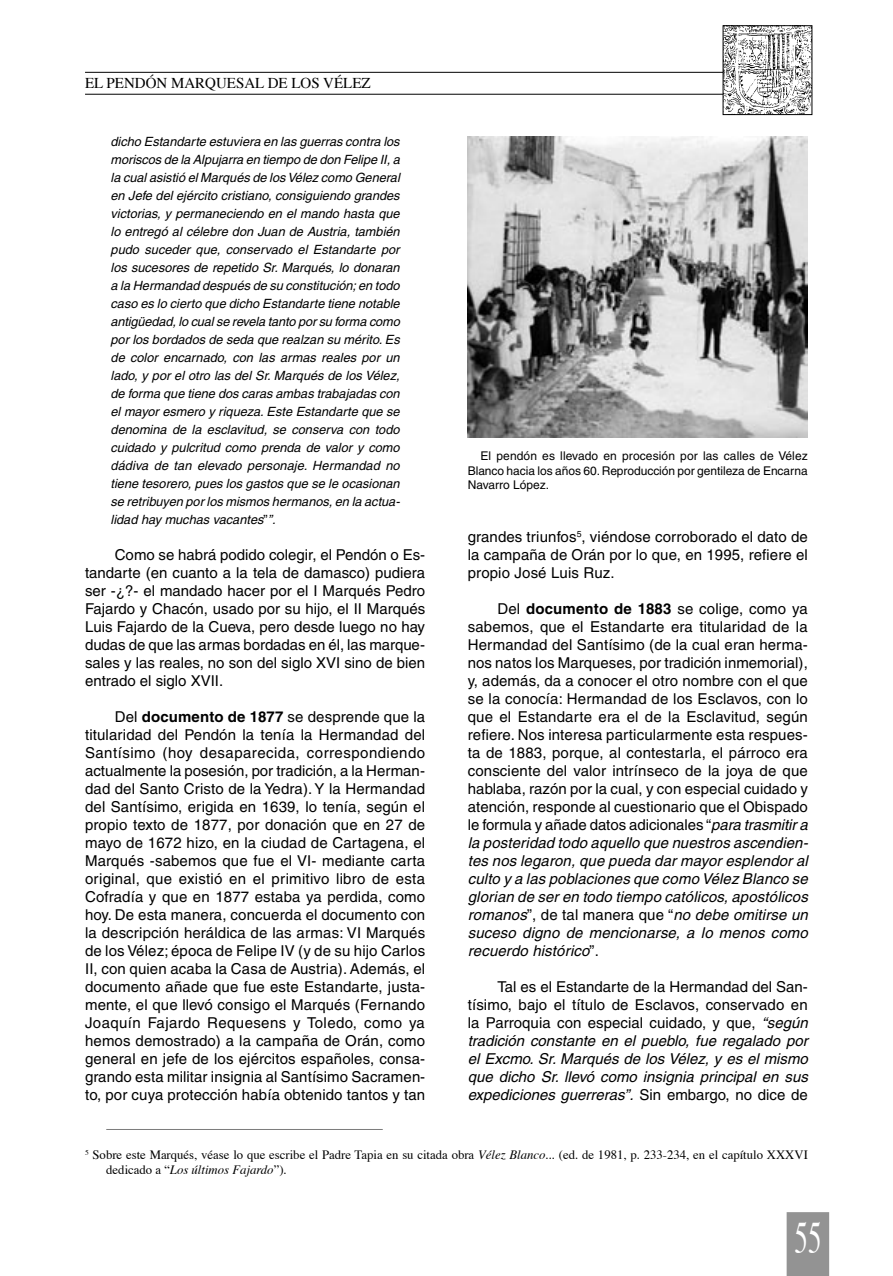
<style>
.page{position:relative;width:893px;height:1276px;background:#fff}
.page>*{position:absolute;margin:0;border:0;box-sizing:border-box;transform-origin:0 0}
.t1{font:45px "Times";color:#fff;scale:.6 1}
.Cuerpo_de_texto{font:15px/18px "Helvetica";letter-spacing:.005em;color:#000;text-align:justify}
.Cuerpo_de_texto-2{font:italic 15px/18px "Helvetica";color:#000;text-align:justify}
.t2{font:15px "Times";color:#000}
.CITA_TEXTUAL{font:italic 12.75px/18px "Helvetica";color:#000;text-align:justify}
.pieprimera{font:12.75px/15.3px "Times";color:#000}
.piedefoto{font:12px/14.4px "Helvetica";letter-spacing:-.005em;color:#000;text-align:justify}
.s1{font-style:normal}
.s2{font-weight:700}
.s3{font-style:italic}
</style>
<div class="page">
<hr style="left:85px;top:72px;width:727px;height:1px;background:#000">
<hr style="left:85px;top:94px;width:727px;height:1px;background:#000">
<img style="left:725px;top:28px;width:85px;height:85px">
<div style="left:723px;top:26px;width:89px;height:89px;border:1px solid #000"></div>
<div style="left:787px;top:1212px;width:42px;height:64px;background:#939393"></div>
<hr style="left:106px;top:1129px;width:277px;height:1px;background:#7c7c7c">
<img style="left:468px;top:136px;width:340px;height:301px">
<p class="t2" style="left:85px;top:73px;width:287px">EL PENDÓN MARQUESAL DE LOS VÉLEZ</p>
<p class="CITA_TEXTUAL" style="left:111px;top:132px;width:291px">dicho Estandarte estuviera en las guerras contra los moriscos de la Alpujarra en tiempo de don Felipe II, a la cual asistió el Marqués de los Vélez como General en Jefe del ejército cristiano, consiguiendo grandes victorias, y permaneciendo en el mando hasta que lo entregó al célebre don Juan de Austria, también pudo suceder que, conservado el Estandarte por los sucesores de repetido Sr. Marqués, lo donaran a la Hermandad después de su constitución; en todo caso es lo cierto que dicho Estandarte tiene notable antigüedad, lo cual se revela tanto por su forma como por los bordados de seda que realzan su mérito. Es de color encarnado, con las armas reales por un lado, y por el otro las del Sr. Marqués de los Vélez, de forma que tiene dos caras ambas trabajadas con el mayor esmero y riqueza. Este Estandarte que se denomina de la esclavitud, se conserva con todo cuidado y pulcritud como prenda de valor y como dádiva de tan elevado personaje. Hermandad no tiene tesorero, pues los gastos que se le ocasionan se retribuyen por los mismos hermanos, en la actua&shy;lidad hay muchas vacantes<span class="s1">”</span>”.</p>
<p class="Cuerpo_de_texto" style="left:85px;top:546px;width:342px;text-indent:30px">Como se habrá podido colegir, el Pendón o Es&shy;tandarte (en cuanto a la tela de damasco) pudiera ser -¿?- el mandado hacer por el I Marqués Pedro Fajardo y Chacón, usado por su hijo, el II Marqués Luis Fajardo de la Cueva, pero desde luego no hay dudas de que las armas bordadas en él, las marque&shy;sales y las reales, no son del siglo XVI sino de bien entrado el siglo XVII.</p>
<p class="Cuerpo_de_texto" style="left:85px;top:708px;width:342px;text-indent:30px">Del <span class="s2">documento de 1877</span> se desprende que la titularidad del Pendón la tenía la Hermandad del Santísimo (hoy desaparecida, correspondiendo actualmente la posesión, por tradición, a la Herman&shy;dad del Santo Cristo de la Yedra). Y la Hermandad del Santísimo, erigida en 1639, lo tenía, según el propio texto de 1877, por donación que en 27 de mayo de 1672 hizo, en la ciudad de Cartagena, el Marqués -sabemos que fue el VI- mediante carta original, que existió en el primitivo libro de esta Cofradía y que en 1877 estaba ya perdida, como hoy. De esta manera, concuerda el documento con la descripción heráldica de las armas: VI Marqués de los Vélez; época de Felipe IV (y de su hijo Carlos II, con quien acaba la Casa de Austria). Además, el documento añade que fue este Estandarte, justa&shy;mente, el que llevó consigo el Marqués (Fernando Joaquín Fajardo Requesens y Toledo, como ya hemos demostrado) a la campaña de Orán, como general en jefe de los ejércitos españoles, consa&shy;grando esta militar insignia al Santísimo Sacramen&shy;to, por cuya protección había obtenido tantos y tan</p>
<p class="piedefoto" style="left:468px;top:449px;width:342px;text-indent:13px">El pendón es llevado en procesión por las calles de Vélez Blanco hacia los años 60. Reproducción por gentileza de Encarna Navarro López.</p>
<p class="Cuerpo_de_texto" style="left:468px;top:527px;width:342px">grandes triunfos<sup>5</sup>, viéndose corroborado el dato de la campaña de Orán por lo que, en 1995, refiere el propio José Luis Ruz.</p>
<p class="Cuerpo_de_texto" style="left:468px;top:599px;width:342px;text-indent:30px">Del <span class="s2">documento de 1883</span> se colige, como ya sabemos, que el Estandarte era titularidad de la Hermandad del Santísimo (de la cual eran herma&shy;nos natos los Marqueses, por tradición inmemorial), y, además, da a conocer el otro nombre con el que se la conocía: Hermandad de los Esclavos, con lo que el Estandarte era el de la Esclavitud, según refiere. Nos interesa particularmente esta respues&shy;ta de 1883, porque, al contestarla, el párroco era consciente del valor intrínseco de la joya de que hablaba, razón por la cual, y con especial cuidado y atención, responde al cuestionario que el Obispado le formula y añade datos adicionales “<span class="s3">para trasmitir a la posteridad todo aquello que nuestros ascendien&shy;tes nos legaron, que pueda dar mayor esplendor al culto y a las poblaciones que como Vélez Blanco se glorian de ser en todo tiempo católicos, apostólicos romanos</span>”, de tal manera que “<span class="s3">no debe omitirse un suceso digno de mencionarse, a lo menos como recuerdo histórico</span>”.</p>
<p class="Cuerpo_de_texto-2" style="left:468px;top:977px;width:342px;text-indent:30px"><span class="s1">Tal es el Estandarte de la Hermandad del San&shy;tísimo, bajo el título de Esclavos, conservado en la Parroquia con especial cuidado, y que,</span> “según tradición constante en el pueblo, fue regalado por el Excmo. Sr. Marqués de los Vélez, y es el mismo que dicho Sr. llevó como insignia principal en sus expediciones guerreras”. <span class="s1">Sin embargo, no dice de</span></p>
<p class="pieprimera" style="left:106px;top:1148px;width:703px;text-indent:-21px"><sup>5</sup> Sobre este Marqués, véase lo que escribe el Padre Tapia en su citada obra <span class="s3">Vélez Blanco...</span> (ed. de 1981, p. 233-234, en el capítulo XXXVI dedicado a “<span class="s3">Los últimos Fajardo</span>”).</p>
<h1 class="t1" style="left:794px;top:1209px;width:46px">55</h1>
</div>
